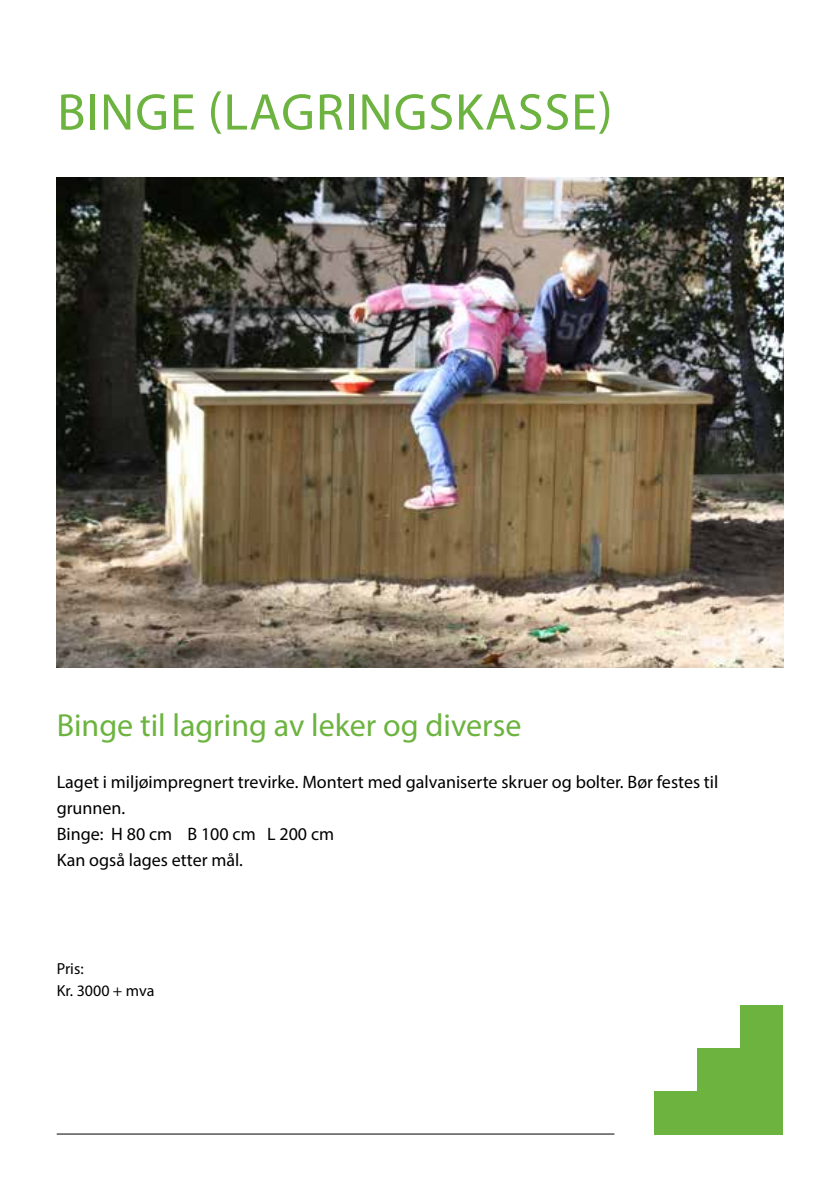
<style>
.page{position:relative;width:840px;height:1191px;background:#fff}
.page>*{position:absolute;margin:0;border:0;box-sizing:border-box;transform-origin:0 0}
.t1{font:52px "Myriad Pro";letter-spacing:.02em;color:#6cb33f}
.t2{font:32px "Myriad Pro";color:#6cb33f}
.t3{font:18px/26px "Myriad Pro";color:#000}
.t4{font:16px/22px "Myriad Pro";color:#000}
</style>
<div class="page">
<img style="left:57px;top:177px;width:725px;height:491px">
<hr style="left:57px;top:1133px;width:557px;height:1px;background:#000">
<div style="left:654px;top:1091px;width:49px;height:43px;background:#6cb33f"></div>
<div style="left:696px;top:1091px;width:43px;height:43px;background:#6cb33f"></div>
<div style="left:696px;top:1048px;width:69px;height:47px;background:#6cb33f"></div>
<div style="left:727px;top:1091px;width:55px;height:43px;background:#6cb33f"></div>
<div style="left:739px;top:1039px;width:43px;height:56px;background:#6cb33f"></div>
<div style="left:739px;top:1005px;width:43px;height:43px;background:#6cb33f"></div>
<h1 class="t1" style="left:57px;top:80px;width:556px">BINGE (LAGRINGSKASSE)</h1>
<h2 class="t2" style="left:57px;top:706px;width:466px">Binge til lagring av leker og diverse</h2>
<p class="t3" style="left:57px;top:769px;width:662px">Laget i miljøimpregnert trevirke. Montert med galvaniserte skruer og bolter. Bør festes til grunnen.<br>Binge: H 80 cm B 100 cm L 200 cm<br>Kan også lages etter mål.</p>
<p class="t4" style="left:57px;top:957px;width:99px">Pris:<br>Kr. 3000 + mva</p>
</div>
